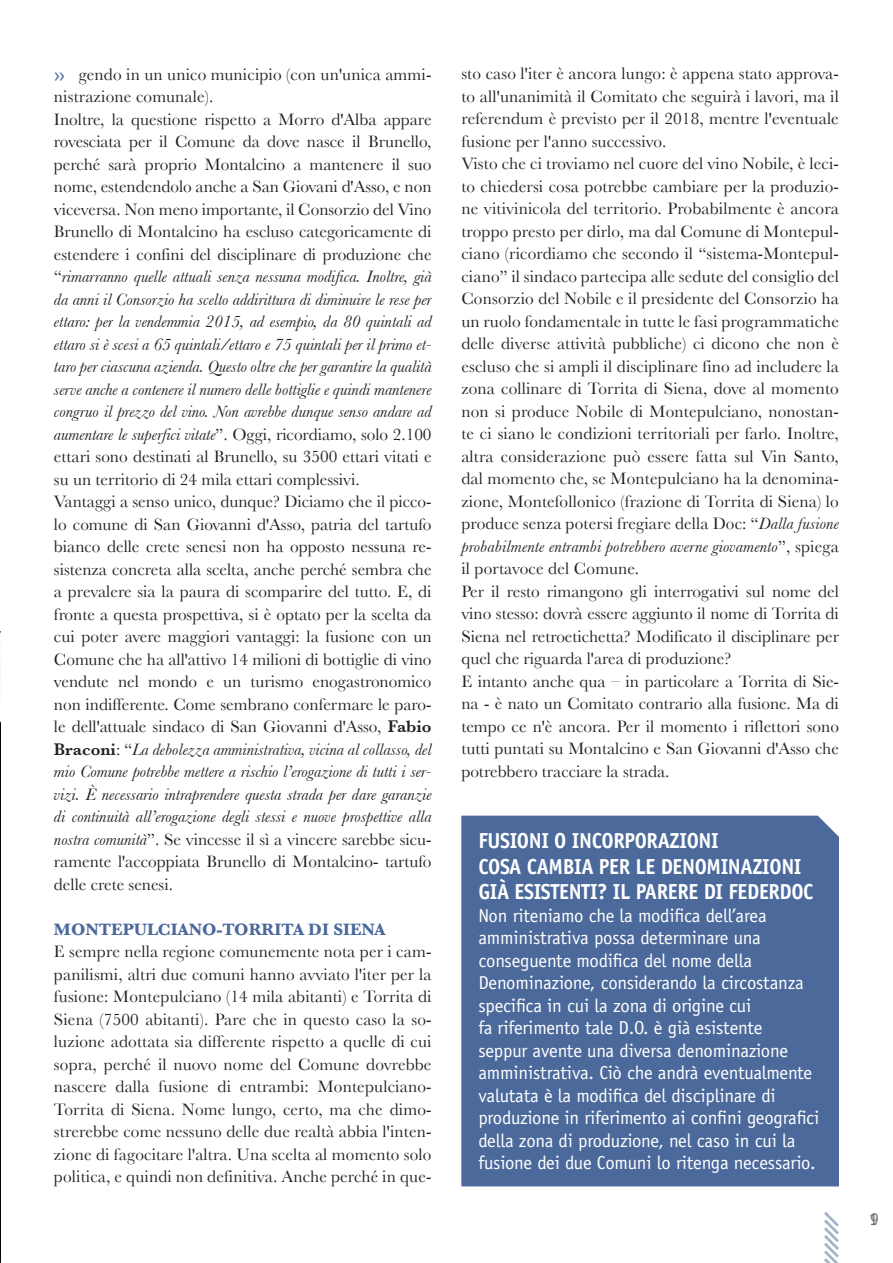
<style>
.page{position:relative;width:893px;height:1263px;background:#fff}
.page>*{position:absolute;margin:0;border:0;box-sizing:border-box;transform-origin:0 0}
.testo_box_bianco{font:700 21.75px/25.5px "Officina Sans Std";letter-spacing:-.02em;color:#fff;scale:.95 1}
.testo_box_bianco-2{font:18.75px/22.5px "Officina Sans Std";letter-spacing:-.01em;color:#fff}
.testo_Photo{font:18.75px "Officina Sans Std";color:#4b699b}
.t1{font:18px "Officina Sans Std";color:#76787b}
.risposte{font:17.25px/22.5px "Baskerville";color:#231f20;text-align:justify}
.Testo_articoli{font:700 17.25px "Baskerville";color:#4b699b}
.s1{font-style:italic}
.s2{font-weight:600}
</style>
<div class="page">
<img style="left:0;top:631px;width:1px;height:632px">
<svg style="left:824px;top:1212px;width:15px;height:51px"></svg>
<div style="left:461px;top:816px;width:378px;height:370px;background:#4b699b"></div>
<p class="risposte" style="left:54px;top:63px;width:379px;text-indent:25px">gendo in un unico municipio (con un'unica ammi&shy;nistrazione comunale).</p>
<p class="risposte" style="left:54px;top:108px;width:379px">Inoltre, la questione rispetto a Morro d'Alba appare rovesciata per il Comune da dove nasce il Brunello, perché sarà proprio Montalcino a mantenere il suo nome, estendendolo anche a San Giovani d'Asso, e non viceversa. Non meno importante, il Consorzio del Vino Brunello di Montalcino ha escluso categoricamente di estendere i confini del disciplinare di produzione che “<span class="s1">rimarranno quelle attuali senza nessuna modifica. Inoltre, già da anni il Consorzio ha scelto addirittura di diminuire le rese per ettaro: per la vendemmia 2015, ad esempio, da 80 quintali ad ettaro si è scesi a 65 quintali/ettaro e 75 quintali per il primo et&shy;taro per ciascuna azienda. Questo oltre che per garantire la qualità serve anche a contenere il numero delle bottiglie e quindi mantenere congruo il prezzo del vino. Non avrebbe dunque senso andare ad aumentare le superfici vitate</span>”. Oggi, ricordiamo, solo 2.100 ettari sono destinati al Brunello, su 3500 ettari vitati e su un territorio di 24 mila ettari complessivi.</p>
<p class="risposte" style="left:54px;top:490px;width:379px">Vantaggi a senso unico, dunque? Diciamo che il picco&shy;lo comune di San Giovanni d'Asso, patria del tartufo bianco delle crete senesi non ha opposto nessuna re&shy;sistenza concreta alla scelta, anche perché sembra che a prevalere sia la paura di scomparire del tutto. E, di fronte a questa prospettiva, si è optato per la scelta da cui poter avere maggiori vantaggi: la fusione con un Comune che ha all'attivo 14 milioni di bottiglie di vino vendute nel mondo e un turismo enogastronomico non indifferente. Come sembrano confermare le paro&shy;le dell'attuale sindaco di San Giovanni d'Asso, <span class="s2">Fabio Braconi</span>: “<span class="s1">La debolezza amministrativa, vicina al collasso, del mio Comune potrebbe mettere a rischio l’erogazione di tutti i ser&shy;vizi. È necessario intraprendere questa strada per dare garanzie di continuità all’erogazione degli stessi e nuove prospettive alla nostra comunità</span>”. Se vincesse il sì a vincere sarebbe sicu&shy;ramente l'accoppiata Brunello di Montalcino- tartufo delle crete senesi.</p>
<p class="Testo_articoli" style="left:54px;top:919px;width:333px">MONTEPULCIANO-TORRITA DI SIENA</p>
<p class="risposte" style="left:54px;top:940px;width:379px">E sempre nella regione comunemente nota per i cam&shy;panilismi, altri due comuni hanno avviato l'iter per la fusione: Montepulciano (14 mila abitanti) e Torrita di Siena (7500 abitanti). Pare che in questo caso la so&shy;luzione adottata sia differente rispetto a quelle di cui sopra, perché il nuovo nome del Comune dovrebbe nascere dalla fusione di entrambi: Montepulciano-Torrita di Siena. Nome lungo, certo, ma che dimo&shy;strerebbe come nessuno delle due realtà abbia l'inten&shy;zione di fagocitare l'altra. Una scelta al momento solo politica, e quindi non definitiva. Anche perché in que-</p>
<p class="testo_Photo" style="left:54px;top:63px;width:12px">››</p>
<p class="risposte" style="left:461px;top:62px;width:379px">sto caso l'iter è ancora lungo: è appena stato approva&shy;to all'unanimità il Comitato che seguirà i lavori, ma il referendum è previsto per il 2018, mentre l'eventuale fusione per l'anno successivo.</p>
<p class="risposte" style="left:461px;top:152px;width:379px">Visto che ci troviamo nel cuore del vino Nobile, è leci&shy;to chiedersi cosa potrebbe cambiare per la produzio&shy;ne vitivinicola del territorio. Probabilmente è ancora troppo presto per dirlo, ma dal Comune di Montepul&shy;ciano (ricordiamo che secondo il “sistema-Montepul&shy;ciano” il sindaco partecipa alle sedute del consiglio del Consorzio del Nobile e il presidente del Consorzio ha un ruolo fondamentale in tutte le fasi programmatiche delle diverse attività pubbliche) ci dicono che non è escluso che si ampli il disciplinare fino ad includere la zona collinare di Torrita di Siena, dove al momento non si produce Nobile di Montepulciano, nonostan&shy;te ci siano le condizioni territoriali per farlo. Inoltre, altra considerazione può essere fatta sul Vin Santo, dal momento che, se Montepulciano ha la denomina&shy;zione, Montefollonico (frazione di Torrita di Siena) lo produce senza potersi fregiare della Doc: “<span class="s1">Dalla fusione probabilmente entrambi potrebbero averne giovamento</span>”, spiega il portavoce del Comune.</p>
<p class="risposte" style="left:461px;top:580px;width:379px">Per il resto rimangono gli interrogativi sul nome del vino stesso: dovrà essere aggiunto il nome di Torrita di Siena nel retroetichetta? Modificato il disciplinare per quel che riguarda l'area di produzione?</p>
<p class="risposte" style="left:461px;top:670px;width:379px">E intanto anche qua – in particolare a Torrita di Sie&shy;na - è nato un Comitato contrario alla fusione. Ma di tempo ce n'è ancora. Per il momento i riflettori sono tutti puntati su Montalcino e San Giovanni d'Asso che potrebbero tracciare la strada.</p>
<p class="testo_box_bianco" style="left:478px;top:828px;width:255px">FUSIONI O INCORPORAZIONI</p>
<p class="testo_box_bianco" style="left:478px;top:853px;width:354px">COSA CAMBIA PER LE DENOMINAZIONI<br>GIÀ ESISTENTI? IL PARERE DI FEDERDOC</p>
<p class="testo_box_bianco-2" style="left:478px;top:904px;width:342px">Non riteniamo che la modifica dell’area amministrativa possa determinare una conseguente modifica del nome della Denominazione, considerando la circostanza specifica in cui la zona di origine cui<br>fa riferimento tale D.O. è già esistente<br>seppur avente una diversa denominazione amministrativa. Ciò che andrà eventualmente valutata è la modifica del disciplinare di produzione in riferimento ai confini geografici della zona di produzione, nel caso in cui la fusione dei due Comuni lo ritenga necessario.</p>
<p class="t1" style="left:869px;top:1208px;width:12px">19</p>
</div>
